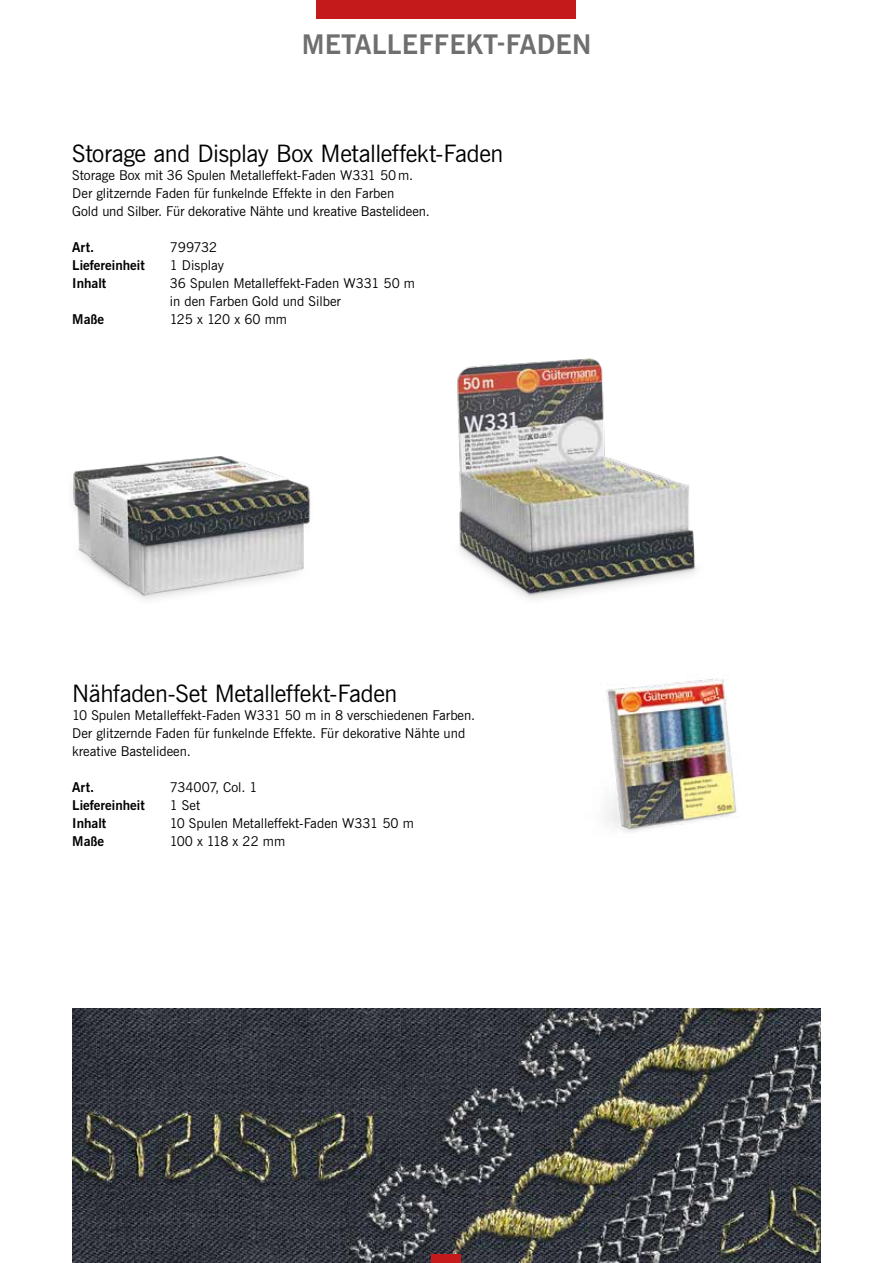
<style>
.page{position:relative;width:893px;height:1263px;background:#fff}
.page>*{position:absolute;margin:0;border:0;box-sizing:border-box;transform-origin:0 0}
.t1{font:700 27px "News Gothic";letter-spacing:.01em;color:#706f6f}
.t2{font:24px "News Gothic";letter-spacing:-.015em;color:#000}
.t3{font:13.5px/18px "News Gothic";color:#000}
.t4{font:700 13.5px "News Gothic";color:#000}
.t5{font:13.5px "News Gothic";letter-spacing:-.035em;color:#000}
</style>
<div class="page">
<img style="left:72px;top:1009px;width:749px;height:254px">
<div style="left:432px;top:1254px;width:29px;height:9px;background:#c51a1b"></div>
<div style="left:317px;top:0;width:259px;height:19px;background:#c51a1b"></div>
<img style="left:606px;top:679px;width:130px;height:153px">
<img style="left:73px;top:456px;width:238px;height:144px">
<img style="left:457px;top:358px;width:239px;height:241px">
<h1 class="t1" style="left:302px;top:26px;width:291px">METALLEFFEKT-FADEN</h1>
<h2 class="t2" style="left:72px;top:138px;width:433px">Storage and Display Box Metalleffekt-Faden</h2>
<p class="t3" style="left:72px;top:167px;width:359px">Storage Box mit 36 Spulen Metalleffekt-Faden W331 50m.<br>Der glitzernde Faden für funkelnde Effekte in den Farben<br>Gold und Silber. Für dekorative Nähte und kreative Bastelideen.</p>
<p class="t4" style="left:72px;top:238px;width:23px">Art.</p>
<p class="t3" style="left:170px;top:239px;width:49px">799732</p>
<p class="t4" style="left:72px;top:256px;width:74px">Liefereinheit</p>
<p class="t3" style="left:170px;top:257px;width:56px">1 Display</p>
<p class="t4" style="left:72px;top:274px;width:36px">Inhalt</p>
<p class="t3" style="left:170px;top:275px;width:247px">36 Spulen Metalleffekt-Faden W331 50 m in den Farben Gold und Silber</p>
<p class="t4" style="left:72px;top:310px;width:34px">Maße</p>
<p class="t3" style="left:170px;top:311px;width:119px">125 x 120 x 60 mm</p>
<h2 class="t2" style="left:72px;top:678px;width:327px">Nähfaden-Set Metalleffekt-Faden</h2>
<p class="t3" style="left:72px;top:707px;width:404px">10 Spulen Metalleffekt-Faden W331 50 m in 8 verschiedenen Farben.<br>Der glitzernde Faden für funkelnde Effekte. Für dekorative Nähte und kreative Bastelideen.</p>
<p class="t4" style="left:72px;top:778px;width:23px">Art.</p>
<p class="t3" style="left:170px;top:779px;width:89px">734007, Col. 1</p>
<p class="t4" style="left:72px;top:796px;width:74px">Liefereinheit</p>
<p class="t3" style="left:170px;top:797px;width:32px">1 Set</p>
<p class="t4" style="left:72px;top:814px;width:36px">Inhalt</p>
<p class="t3" style="left:170px;top:815px;width:246px">10 Spulen Metalleffekt-Faden W331 50 m</p>
<p class="t4" style="left:72px;top:832px;width:34px">Maße</p>
<p class="t5" style="left:170px;top:832px;width:117px">100 x 118 x 22 mm</p>
</div>
